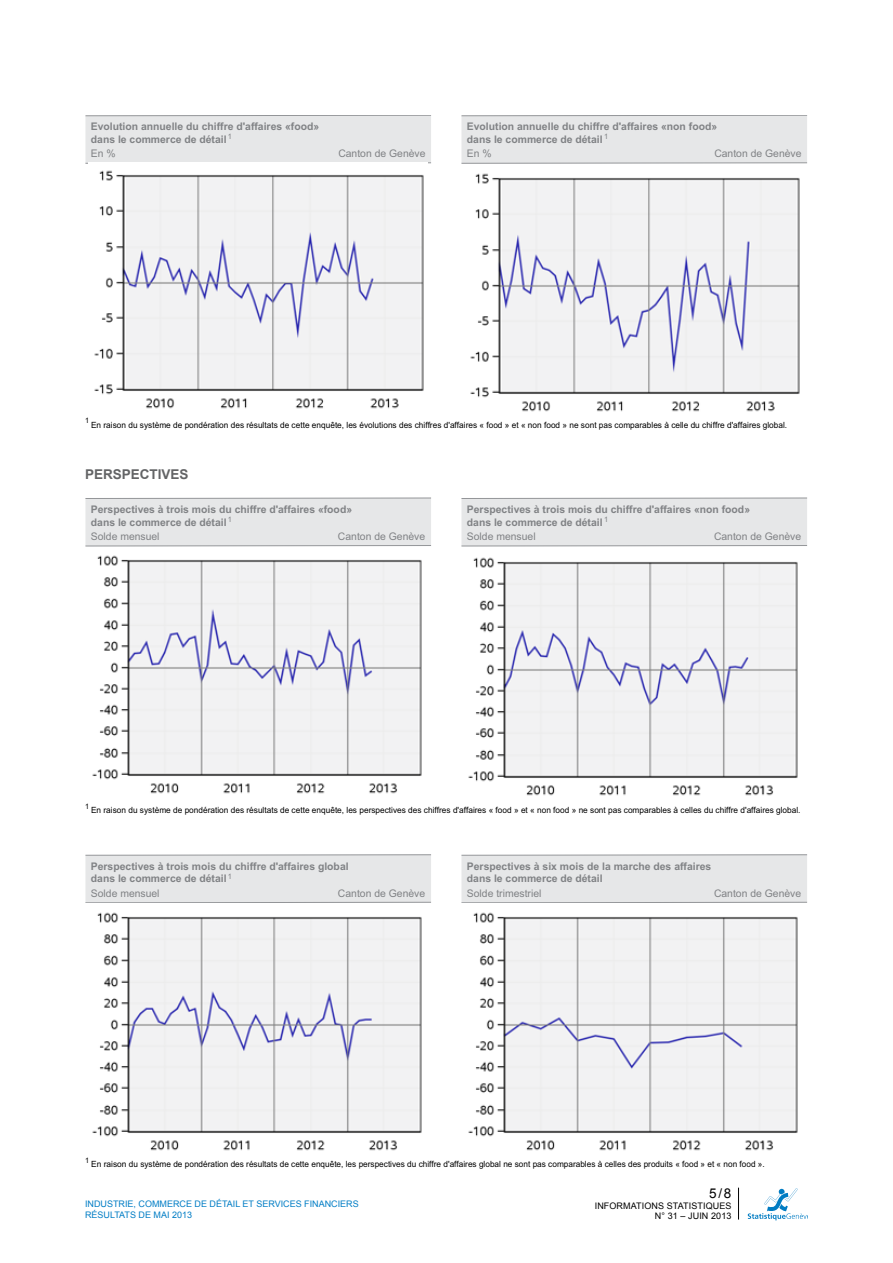
<style>
.page{position:relative;width:893px;height:1263px;background:#fff}
.page>*{position:absolute;margin:0;border:0;box-sizing:border-box;transform-origin:0 0}
.t1{font:700 13.5px "Arial";color:#636466}
.t2{font:13.5px "Arial";color:#000}
.t3{font:700 10.5px/12.6px "Arial";color:#808285}
.t4{font:10.5px "Arial";color:#808285}
.t5{font:9px/10.5px "Arial";color:#007dc5}
.t6{font:9px/10.5px "Arial";letter-spacing:.01em;color:#000;text-align:right}
.t7{font:8.55px "Arial";color:#000}
.t8{font:7.5px "Arial";color:#000}
</style>
<div class="page">
<svg style="left:748px;top:1188px;width:60px;height:32px"></svg>
<hr style="left:738px;top:1188px;width:1px;height:31px;background:#000">
<div style="left:85px;top:115px;width:346px;height:48px;background:#e6e7e8"></div>
<div style="left:461px;top:115px;width:346px;height:48px;background:#e6e7e8"></div>
<div style="left:85px;top:498px;width:346px;height:48px;background:#e6e7e8"></div>
<div style="left:461px;top:498px;width:346px;height:48px;background:#e6e7e8"></div>
<div style="left:85px;top:854px;width:346px;height:49px;background:#e6e7e8"></div>
<div style="left:461px;top:854px;width:346px;height:49px;background:#e6e7e8"></div>
<img style="left:94px;top:170px;width:330px;height:239px">
<img style="left:92px;top:555px;width:330px;height:239px">
<img style="left:92px;top:912px;width:330px;height:239px">
<img style="left:468px;top:912px;width:330px;height:239px">
<img style="left:468px;top:557px;width:330px;height:239px">
<img style="left:470px;top:173px;width:330px;height:239px">
<p class="t3" style="left:91px;top:121px;width:230px">Evolution annuelle du chiffre d'affaires «food» dans le commerce de détail <sup>1</sup></p>
<p class="t4" style="left:91px;top:146px;width:26px">En %</p>
<p class="t4" style="left:338px;top:146px;width:89px">Canton de Genève</p>
<p class="t3" style="left:467px;top:121px;width:252px">Evolution annuelle du chiffre d'affaires «non food» dans le commerce de détail <sup>1</sup></p>
<p class="t4" style="left:467px;top:146px;width:26px">En %</p>
<p class="t4" style="left:714px;top:146px;width:89px">Canton de Genève</p>
<p class="t8" style="left:85px;top:415px;width:6px">1</p>
<p class="t7" style="left:91px;top:419px;width:698px">En raison du système de pondération des résultats de cette enquête, les évolutions des chiffres d'affaires « food » et « non food » ne sont pas comparables à celle du chiffre d'affaires global.</p>
<h1 class="t1" style="left:85px;top:466px;width:105px">Perspectives</h1>
<p class="t3" style="left:91px;top:503px;width:263px">Perspectives à trois mois du chiffre d'affaires «food» dans le commerce de détail <sup>1</sup></p>
<p class="t4" style="left:91px;top:529px;width:70px">Solde mensuel</p>
<p class="t4" style="left:338px;top:529px;width:89px">Canton de Genève</p>
<p class="t3" style="left:467px;top:503px;width:285px">Perspectives à trois mois du chiffre d'affaires «non food» dans le commerce de détail <sup>1</sup></p>
<p class="t4" style="left:467px;top:529px;width:70px">Solde mensuel</p>
<p class="t4" style="left:714px;top:529px;width:89px">Canton de Genève</p>
<p class="t8" style="left:85px;top:801px;width:6px">1</p>
<p class="t7" style="left:91px;top:804px;width:711px">En raison du système de pondération des résultats de cette enquête, les perspectives des chiffres d'affaires « food » et « non food » ne sont pas comparables à celles du chiffre d'affaires global.</p>
<p class="t3" style="left:91px;top:860px;width:259px">Perspectives à trois mois du chiffre d'affaires global dans le commerce de détail <sup>1</sup></p>
<p class="t4" style="left:91px;top:886px;width:70px">Solde mensuel</p>
<p class="t4" style="left:338px;top:886px;width:89px">Canton de Genève</p>
<p class="t3" style="left:467px;top:860px;width:246px">Perspectives à six mois de la marche des affaires dans le commerce de détail</p>
<p class="t4" style="left:467px;top:886px;width:76px">Solde trimestriel</p>
<p class="t4" style="left:714px;top:886px;width:89px">Canton de Genève</p>
<p class="t8" style="left:85px;top:1155px;width:6px">1</p>
<p class="t7" style="left:91px;top:1158px;width:675px">En raison du système de pondération des résultats de cette enquête, les perspectives du chiffre d'affaires global ne sont pas comparables à celles des produits « food » et « non food ».</p>
<p class="t5" style="left:85px;top:1199px;width:275px">industrie, commerce de détail et services financiers résultats de mai 2013</p>
<h1 class="t2" style="left:709px;top:1184px;width:24px">5/8</h1>
<p class="t6" style="left:595px;top:1200px;width:138px">informations statistiques<br>N° 31 – juin 2013</p>
</div>
